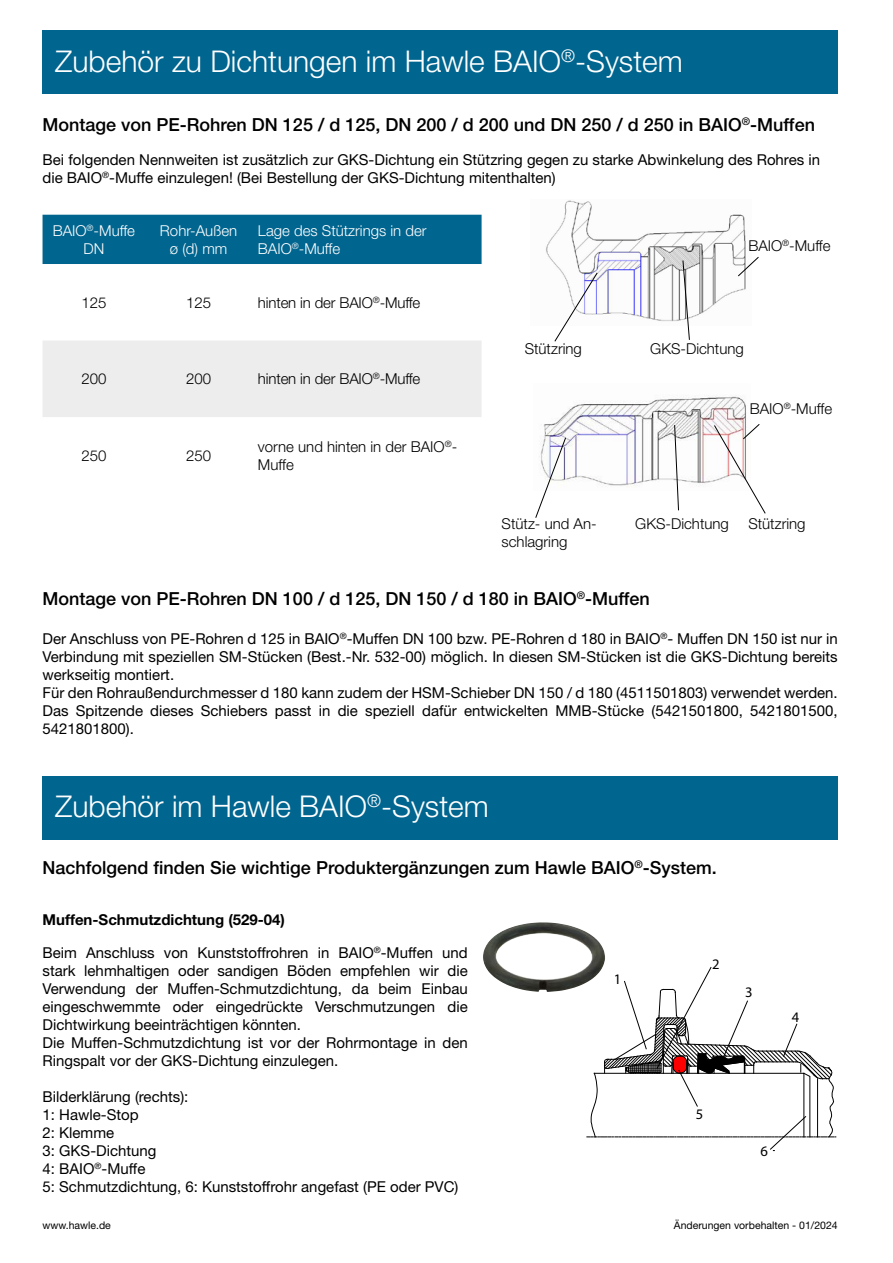
<style>
.page{position:relative;width:893px;height:1263px;background:#fff}
.page>*{position:absolute;margin:0;border:0;box-sizing:border-box;transform-origin:0 0}
.t1{font:300 30px "Helvetica Neue LT Pro";color:#fff}
.t2{font:500 18px "Helvetica Neue LT Pro";color:#000}
.t3{font:15px/18px "Helvetica Neue LT Pro";color:#000}
.t4{font:300 15px/18px "Helvetica Neue LT Pro";color:#000}
.t5{font:300 15px/18px "Helvetica Neue LT Pro";color:#fff;text-align:center}
.t6{font:700 15px "Helvetica Neue LT Pro";color:#000}
.t7{font:14.55px "Myriad Pro";color:#000}
.t8{font:10.5px "Helvetica Neue LT Pro";color:#000}
</style>
<div class="page">
<div style="left:43px;top:776px;width:795px;height:64px;background:#00658f"></div>
<div style="left:43px;top:215px;width:439px;height:49px;background:#00658f"></div>
<div style="left:43px;top:341px;width:439px;height:76px;background:#ededed"></div>
<img style="left:546px;top:200px;width:200px;height:122px">
<img style="left:543px;top:395px;width:203px;height:92px">
<svg style="left:535px;top:437px;width:31px;height:81px"></svg>
<svg style="left:674px;top:425px;width:5px;height:86px"></svg>
<svg style="left:714px;top:424px;width:52px;height:90px"></svg>
<svg style="left:738px;top:257px;width:21px;height:19px"></svg>
<svg style="left:683px;top:260px;width:7px;height:80px"></svg>
<svg style="left:554px;top:272px;width:44px;height:70px"></svg>
<svg style="left:587px;top:967px;width:249px;height:184px"></svg>
<img style="left:483px;top:922px;width:122px;height:70px">
<div style="left:43px;top:30px;width:795px;height:64px;background:#00658f"></div>
<h1 class="t1" style="left:55px;top:43px;width:629px">Zubehör zu Dichtungen im Hawle BAIO<sup>®</sup>-System</h1>
<p class="t2" style="left:43px;top:114px;width:774px">Montage von PE-Rohren DN 125 / d 125, DN 200 / d 200 und DN 250 / d 250 in BAIO<sup>®</sup>-Muffen</p>
<p class="t3" style="left:43px;top:150px;width:779px">Bei folgenden Nennweiten ist zusätzlich zur GKS-Dichtung ein Stützring gegen zu starke Abwinkelung des Rohres in die BAIO<sup>®</sup>-Muffe einzulegen! (Bei Bestellung der GKS-Dichtung mitenthalten)</p>
<p class="t5" style="left:53px;top:221px;width:84px">BAIO<sup>®</sup>-Muffe<br>DN</p>
<p class="t5" style="left:160px;top:221px;width:79px">Rohr-Außen ø (d) mm</p>
<p class="t5" style="left:258px;top:221px;width:170px;text-align:left">Lage des Stützrings in der<br>BAIO<sup>®</sup>-Muffe</p>
<p class="t4" style="left:748px;top:236px;width:84px">BAIO<sup>®</sup>-Muffe</p>
<p class="t4" style="left:81px;top:293px;width:27px">125</p>
<p class="t4" style="left:186px;top:293px;width:27px">125</p>
<p class="t4" style="left:258px;top:293px;width:164px">hinten in der BAIO<sup>®</sup>-Muffe</p>
<p class="t4" style="left:81px;top:369px;width:27px">200</p>
<p class="t4" style="left:186px;top:369px;width:27px">200</p>
<p class="t4" style="left:258px;top:369px;width:164px">hinten in der BAIO<sup>®</sup>-Muffe</p>
<p class="t4" style="left:81px;top:446px;width:27px">250</p>
<p class="t4" style="left:186px;top:446px;width:27px">250</p>
<p class="t4" style="left:258px;top:437px;width:201px">vorne und hinten in der BAIO<sup>®</sup>-<br>Muffe</p>
<p class="t4" style="left:525px;top:339px;width:59px">Stützring</p>
<p class="t4" style="left:650px;top:339px;width:95px">GKS-Dichtung</p>
<p class="t4" style="left:750px;top:399px;width:84px">BAIO<sup>®</sup>-Muffe</p>
<p class="t4" style="left:502px;top:515px;width:96px">Stütz- und An-</p>
<p class="t4" style="left:635px;top:515px;width:95px">GKS-Dichtung</p>
<p class="t4" style="left:502px;top:533px;width:67px">schlagring</p>
<p class="t4" style="left:748px;top:515px;width:59px">Stützring</p>
<p class="t2" style="left:43px;top:587px;width:609px">Montage von PE-Rohren DN 100 / d 125, DN 150 / d 180 in BAIO<sup>®</sup>-Muffen</p>
<p class="t3" style="left:43px;top:629px;width:797px">Der Anschluss von PE-Rohren d 125 in BAIO<sup>®</sup>-Muffen DN 100 bzw. PE-Rohren d 180 in BAIO<sup>®</sup>- Muffen DN 150 ist nur in Verbindung mit speziellen SM-Stücken (Best.-Nr. 532-00) möglich. In diesen SM-Stücken ist die GKS-Dichtung bereits werkseitig montiert.<br>Für den Rohraußendurchmesser d 180 kann zudem der HSM-Schieber DN 150 / d 180 (4511501803) verwendet werden.<br>Das Spitzende dieses Schiebers passt in die speziell dafür entwickelten MMB-Stücke (5421501800, 5421801500, 5421801800).</p>
<h1 class="t1" style="left:55px;top:788px;width:435px">Zubehör im Hawle BAIO<sup>®</sup>-System</h1>
<p class="t2" style="left:43px;top:857px;width:676px">Nachfolgend finden Sie wichtige Produktergänzungen zum Hawle BAIO<sup>®</sup>-System.</p>
<p class="t6" style="left:43px;top:910px;width:244px">Muffen-Schmutzdichtung (529-04)</p>
<p class="t3" style="left:43px;top:943px;width:427px">Beim Anschluss von Kunststoffrohren in BAIO<sup>®</sup>-Muffen und stark lehmhaltigen oder sandigen Böden empfehlen wir die Verwendung der Muffen-Schmutzdichtung, da beim Einbau eingeschwemmte oder eingedrückte Verschmutzungen die Dichtwirkung beeinträchtigen könnten.<br>Die Muffen-Schmutzdichtung ist vor der Rohrmontage in den Ringspalt vor der GKS-Dichtung einzulegen.</p>
<p class="t3" style="left:43px;top:1087px;width:417px">Bilderklärung (rechts):<br>1: Hawle-Stop<br>2: Klemme<br>3: GKS-Dichtung<br>4: BAIO<sup>®</sup>-Muffe<br>5: Schmutzdichtung, 6: Kunststoffrohr angefast (PE oder PVC)</p>
<p class="t7" style="left:614px;top:970px;width:9px">1</p>
<p class="t7" style="left:712px;top:955px;width:9px">2</p>
<p class="t7" style="left:696px;top:1105px;width:9px">5</p>
<p class="t7" style="left:745px;top:983px;width:9px">3</p>
<p class="t7" style="left:792px;top:1008px;width:9px">4</p>
<p class="t7" style="left:760px;top:1142px;width:9px">6</p>
<p class="t8" style="left:43px;top:1219px;width:70px">www.hawle.de</p>
<p class="t8" style="left:674px;top:1219px;width:165px">Änderungen vorbehalten - 01/2024</p>
</div>
